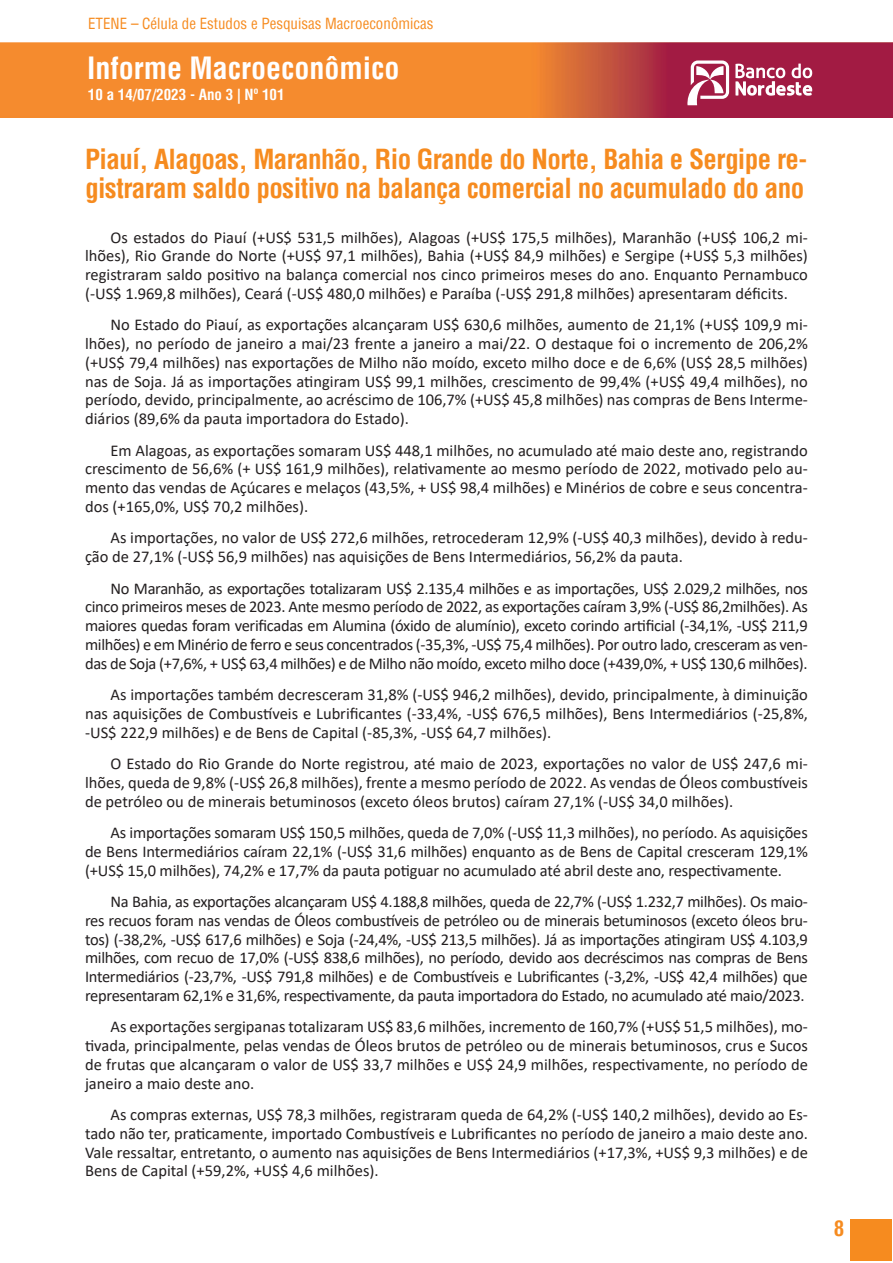
<style>
.page{position:relative;width:893px;height:1263px;background:#fff}
.page>*{position:absolute;margin:0;border:0;box-sizing:border-box;transform-origin:0 0}
.t1{font:700 condensed 30px "Helvetica";color:#fff}
.MS_Tit_1{font:700 condensed 27px/29.1px "Helvetica";letter-spacing:-.02em;color:#f68b1f}
.t2{font:700 condensed 21px "Helvetica";color:#f68b1f}
.MS_Corpo{font:16.5px/18.8px "Calibri";color:#231f20;text-align:justify}
.t3{font:condensed 15px "Helvetica";color:#f68b1f}
.t4{font:700 condensed 15px "Helvetica";color:#fff}
</style>
<div class="page">
<img style="left:0;top:43px;width:893px;height:75px">
<svg style="left:686px;top:61px;width:43px;height:44px"></svg>
<svg style="left:735px;top:64px;width:77px;height:32px"></svg>
<div style="left:850px;top:1219px;width:42px;height:41px;background:#f68b1f"></div>
<p class="t3" style="left:88px;top:14px;width:347px">ETENE – Célula de Estudos e Pesquisas Macroeconômicas</p>
<h1 class="t1" style="left:87px;top:49px;width:314px">Informe Macroeconômico</h1>
<p class="t4" style="left:88px;top:86px;width:198px">10 a 14/07/2023 - Ano 3 | Nº 101</p>
<p class="MS_Tit_1" style="left:85px;top:145px;width:724px">Piauí, Alagoas, Maranhão, Rio Grande do Norte, Bahia e Sergipe re&shy;gistraram saldo positivo na balança comercial no acumulado do ano</p>
<p class="MS_Corpo" style="left:85px;top:227px;width:724px;text-indent:26px">Os estados do Piauí (+US$ 531,5 milhões), Alagoas (+US$ 175,5 milhões), Maranhão (+US$ 106,2 mi&shy;lhões), Rio Grande do Norte (+US$ 97,1 milhões), Bahia (+US$ 84,9 milhões) e Sergipe (+US$ 5,3 milhões) registraram saldo positivo na balança comercial nos cinco primeiros meses do ano. Enquanto Pernambuco (-US$ 1.969,8 milhões), Ceará (-US$ 480,0 milhões) e Paraíba (-US$ 291,8 milhões) apresentaram déficits.</p>
<p class="MS_Corpo" style="left:85px;top:315px;width:724px;text-indent:26px">No Estado do Piauí, as exportações alcançaram US$ 630,6 milhões, aumento de 21,1% (+US$ 109,9 mi&shy;lhões), no período de janeiro a mai/23 frente a janeiro a mai/22. O destaque foi o incremento de 206,2% (+US$ 79,4 milhões) nas exportações de Milho não moído, exceto milho doce e de 6,6% (US$ 28,5 milhões) nas de Soja. Já as importações atingiram US$ 99,1 milhões, crescimento de 99,4% (+US$ 49,4 milhões), no período, devido, principalmente, ao acréscimo de 106,7% (+US$ 45,8 milhões) nas compras de Bens Interme&shy;diários (89,6% da pauta importadora do Estado).</p>
<p class="MS_Corpo" style="left:85px;top:440px;width:724px;text-indent:26px">Em Alagoas, as exportações somaram US$ 448,1 milhões, no acumulado até maio deste ano, registrando crescimento de 56,6% (+ US$ 161,9 milhões), relativamente ao mesmo período de 2022, motivado pelo au&shy;mento das vendas de Açúcares e melaços (43,5%, + US$ 98,4 milhões) e Minérios de cobre e seus concentra&shy;dos (+165,0%, US$ 70,2 milhões).</p>
<p class="MS_Corpo" style="left:85px;top:528px;width:724px;text-indent:26px">As importações, no valor de US$ 272,6 milhões, retrocederam 12,9% (-US$ 40,3 milhões), devido à redu&shy;ção de 27,1% (-US$ 56,9 milhões) nas aquisições de Bens Intermediários, 56,2% da pauta.</p>
<p class="MS_Corpo" style="left:85px;top:578px;width:724px;text-indent:26px">No Maranhão, as exportações totalizaram US$ 2.135,4 milhões e as importações, US$ 2.029,2 milhões, nos cinco primeiros meses de 2023. Ante mesmo período de 2022, as exportações caíram 3,9% (-US$ 86,2milhões). As maiores quedas foram verificadas em Alumina (óxido de alumínio), exceto corindo artificial (-34,1%, -US$ 211,9 milhões) e em Minério de ferro e seus concentrados (-35,3%, -US$ 75,4 milhões). Por outro lado, cresceram as ven&shy;das de Soja (+7,6%, + US$ 63,4 milhões) e de Milho não moído, exceto milho doce (+439,0%, + US$ 130,6 milhões).</p>
<p class="MS_Corpo" style="left:85px;top:685px;width:724px;text-indent:26px">As importações também decresceram 31,8% (-US$ 946,2 milhões), devido, principalmente, à diminuição nas aquisições de Combustíveis e Lubrificantes (-33,4%, -US$ 676,5 milhões), Bens Intermediários (-25,8%, -US$ 222,9 milhões) e de Bens de Capital (-85,3%, -US$ 64,7 milhões).</p>
<p class="MS_Corpo" style="left:85px;top:754px;width:724px;text-indent:26px">O Estado do Rio Grande do Norte registrou, até maio de 2023, exportações no valor de US$ 247,6 mi&shy;lhões, queda de 9,8% (-US$ 26,8 milhões), frente a mesmo período de 2022. As vendas de Óleos combustíveis de petróleo ou de minerais betuminosos (exceto óleos brutos) caíram 27,1% (-US$ 34,0 milhões).</p>
<p class="MS_Corpo" style="left:85px;top:823px;width:724px;text-indent:26px">As importações somaram US$ 150,5 milhões, queda de 7,0% (-US$ 11,3 milhões), no período. As aquisições de Bens Intermediários caíram 22,1% (-US$ 31,6 milhões) enquanto as de Bens de Capital cresceram 129,1% (+US$ 15,0 milhões), 74,2% e 17,7% da pauta potiguar no acumulado até abril deste ano, respectivamente.</p>
<p class="MS_Corpo" style="left:85px;top:892px;width:724px;text-indent:26px">Na Bahia, as exportações alcançaram US$ 4.188,8 milhões, queda de 22,7% (-US$ 1.232,7 milhões). Os maio&shy;res recuos foram nas vendas de Óleos combustíveis de petróleo ou de minerais betuminosos (exceto óleos bru&shy;tos) (-38,2%, -US$ 617,6 milhões) e Soja (-24,4%, -US$ 213,5 milhões). Já as importações atingiram US$ 4.103,9 milhões, com recuo de 17,0% (-US$ 838,6 milhões), no período, devido aos decréscimos nas compras de Bens Intermediários (-23,7%, -US$ 791,8 milhões) e de Combustíveis e Lubrificantes (-3,2%, -US$ 42,4 milhões) que representaram 62,1% e 31,6%, respectivamente, da pauta importadora do Estado, no acumulado até maio/2023.</p>
<p class="MS_Corpo" style="left:85px;top:1017px;width:724px;text-indent:26px">As exportações sergipanas totalizaram US$ 83,6 milhões, incremento de 160,7% (+US$ 51,5 milhões), mo&shy;tivada, principalmente, pelas vendas de Óleos brutos de petróleo ou de minerais betuminosos, crus e Sucos de frutas que alcançaram o valor de US$ 33,7 milhões e US$ 24,9 milhões, respectivamente, no período de janeiro a maio deste ano.</p>
<p class="MS_Corpo" style="left:85px;top:1105px;width:724px;text-indent:26px">As compras externas, US$ 78,3 milhões, registraram queda de 64,2% (-US$ 140,2 milhões), devido ao Es&shy;tado não ter, praticamente, importado Combustíveis e Lubrificantes no período de janeiro a maio deste ano.<br>Vale ressaltar, entretanto, o aumento nas aquisições de Bens Intermediários (+17,3%, +US$ 9,3 milhões) e de Bens de Capital (+59,2%, +US$ 4,6 milhões).</p>
<p class="t2" style="left:834px;top:1215px;width:12px">8</p>
</div>
